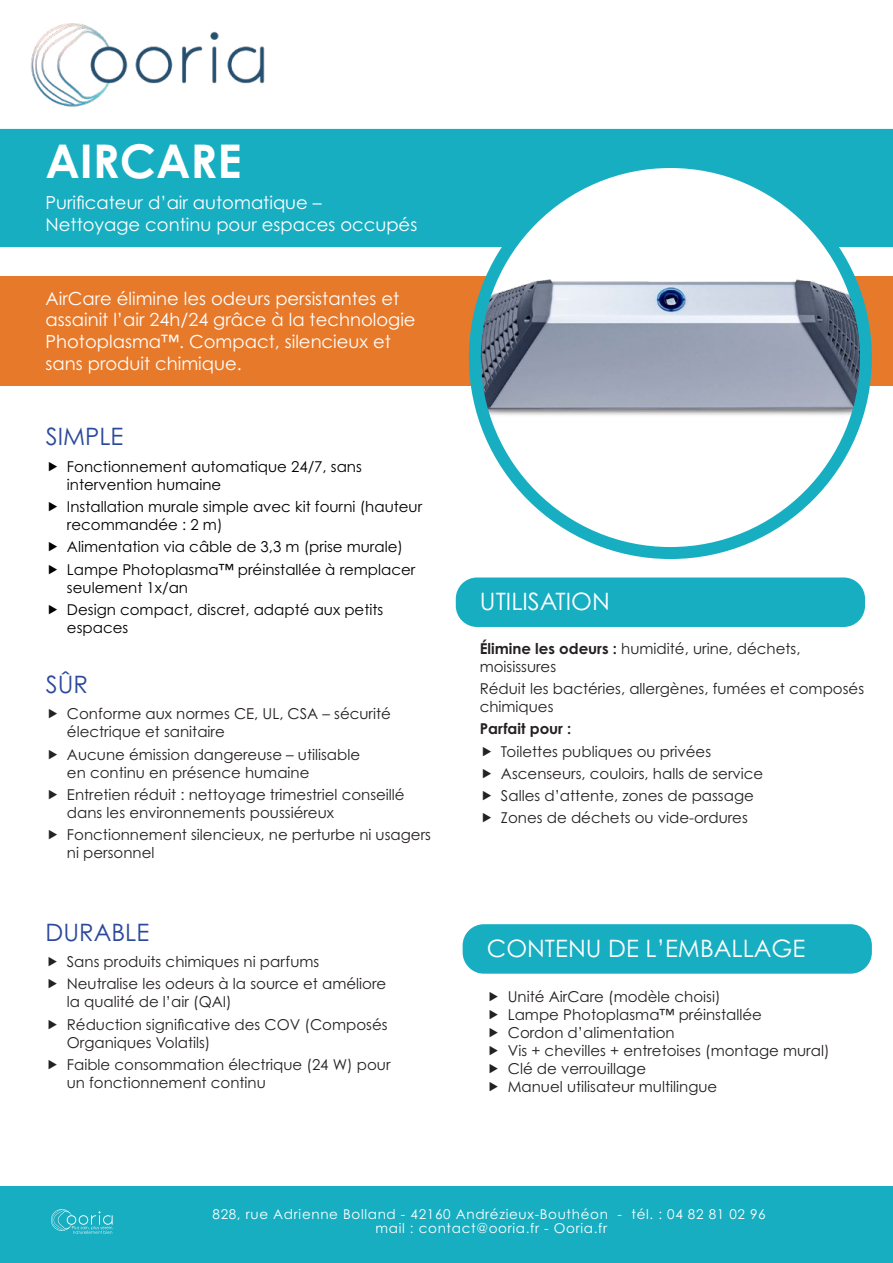
<style>
.page{position:relative;width:893px;height:1263px;background:#fff}
.page>*{position:absolute;margin:0;border:0;box-sizing:border-box;transform-origin:0 0}
.t1{font:700 46.5px "Century Gothic Pro";color:#fff}
.t2{font:24px "Century Gothic Pro";color:#fff}
.t3{font:24px "Century Gothic Pro";color:#2b499a}
.t4{font:18px/21.6px "Century Gothic Pro";color:#fff}
.t5{font:15px/18px "Century Gothic Pro";color:#252122}
.t6{font:15px/18px "Century Gothic Pro";color:#000}
.t7{font:700 15px "Century Gothic Pro";color:#252122}
.t8{font:13.5px/13.5px "Century Gothic Pro";letter-spacing:.05em;color:#fff;text-align:center}
.s1{font-weight:700}
</style>
<div class="page">
<img style="left:31px;top:23px;width:234px;height:84px">
<div style="left:0;top:129px;width:893px;height:118px;background:#17aec2"></div>
<div style="left:456px;top:577px;width:409px;height:50px;background:#17aec2;border-radius:21px"></div>
<div style="left:0;top:1186px;width:893px;height:77px;background:#17aec2"></div>
<svg style="left:51px;top:1209px;width:62px;height:25px"></svg>
<div style="left:463px;top:924px;width:409px;height:50px;background:#17aec2;border-radius:21px"></div>
<div style="left:0;top:276px;width:893px;height:109px;background:#e7792a"></div>
<div style="left:475px;top:162px;width:391px;height:391px;background:#fff;border-radius:50%"></div>
<img style="left:475px;top:279px;width:391px;height:142px">
<div style="left:469px;top:156px;width:403px;height:403px;border:12px solid #17aec2;border-radius:50%"></div>
<h1 class="t1" style="left:46px;top:132px;width:198px">AIRCARE</h1>
<p class="t4" style="left:46px;top:192px;width:373px">Purificateur d’air automatique –<br>Nettoyage continu pour espaces occupés</p>
<p class="t4" style="left:46px;top:287px;width:372px">AirCare élimine les odeurs persistantes et assainit l’air 24h/24 grâce à la technologie Photoplasma™. Compact, silencieux et sans produit chimique.</p>
<h2 class="t3" style="left:46px;top:422px;width:79px">SIMPLE</h2>
<p class="t6" style="left:67px;top:457px;width:296px">Fonctionnement automatique 24/7, sans intervention humaine</p>
<p class="t6" style="left:67px;top:497px;width:357px">Installation murale simple avec kit fourni (hauteur recommandée : 2 m)</p>
<p class="t6" style="left:67px;top:536px;width:350px;line-height:22.2px">Alimentation via câble de 3,3 m (prise murale)<br>Lampe Photoplasma™ préinstallée à remplacer</p>
<p class="t6" style="left:67px;top:576px;width:318px;line-height:22.2px">seulement 1x/an<br>Design compact, discret, adapté aux petits</p>
<p class="t6" style="left:67px;top:618px;width:63px">espaces</p>
<h2 class="t3" style="left:46px;top:670px;width:44px">SÛR</h2>
<p class="t5" style="left:67px;top:705px;width:325px">Conforme aux normes CE, UL, CSA – sécurité électrique et sanitaire</p>
<p class="t5" style="left:67px;top:745px;width:295px">Aucune émission dangereuse – utilisable en continu en présence humaine</p>
<p class="t5" style="left:67px;top:785px;width:339px">Entretien réduit : nettoyage trimestriel conseillé dans les environnements poussiéreux</p>
<p class="t5" style="left:67px;top:826px;width:366px">Fonctionnement silencieux, ne perturbe ni usagers ni personnel</p>
<h2 class="t3" style="left:46px;top:917px;width:105px">DURABLE</h2>
<p class="t5" style="left:67px;top:950px;width:321px;line-height:22.2px">Sans produits chimiques ni parfums<br>Neutralise les odeurs à la source et améliore</p>
<p class="t5" style="left:67px;top:991px;width:322px;line-height:22.2px">la qualité de l’air (QAI)<br>Réduction significative des COV (Composés</p>
<p class="t5" style="left:67px;top:1031px;width:325px;line-height:22.2px">Organiques Volatils)<br>Faible consommation électrique (24 W) pour</p>
<p class="t5" style="left:67px;top:1073px;width:201px">un fonctionnement continu</p>
<h2 class="t2" style="left:480px;top:587px;width:131px">UTILISATION</h2>
<p class="t5" style="left:480px;top:639px;width:322px"><span class="s1">Élimine les odeurs :</span> humidité, urine, déchets, moisissures</p>
<p class="t5" style="left:480px;top:679px;width:386px">Réduit les bactéries, allergènes, fumées et composés chimiques</p>
<p class="t7" style="left:480px;top:719px;width:93px">Parfait pour :</p>
<p class="t5" style="left:501px;top:740px;width:264px;line-height:22.2px">Toilettes publiques ou privées Ascenseurs, couloirs, halls de service Salles d’attente, zones de passage Zones de déchets ou vide-ordures</p>
<h2 class="t2" style="left:487px;top:933px;width:320px">CONTENU DE L’EMBALLAGE</h2>
<p class="t5" style="left:508px;top:987px;width:323px">Unité AirCare (modèle choisi)<br>Lampe Photoplasma™ préinstallée<br>Cordon d’alimentation<br>Vis + chevilles + entretoises (montage mural)<br>Clé de verrouillage<br>Manuel utilisateur multilingue</p>
<p class="t8" style="left:213px;top:1207px;width:555px">828, rue Adrienne Bolland - 42160 Andrézieux-Bouthéon - tél. : 04 82 81 02 96 mail : contact@ooria.fr - Ooria.fr</p>
</div>
